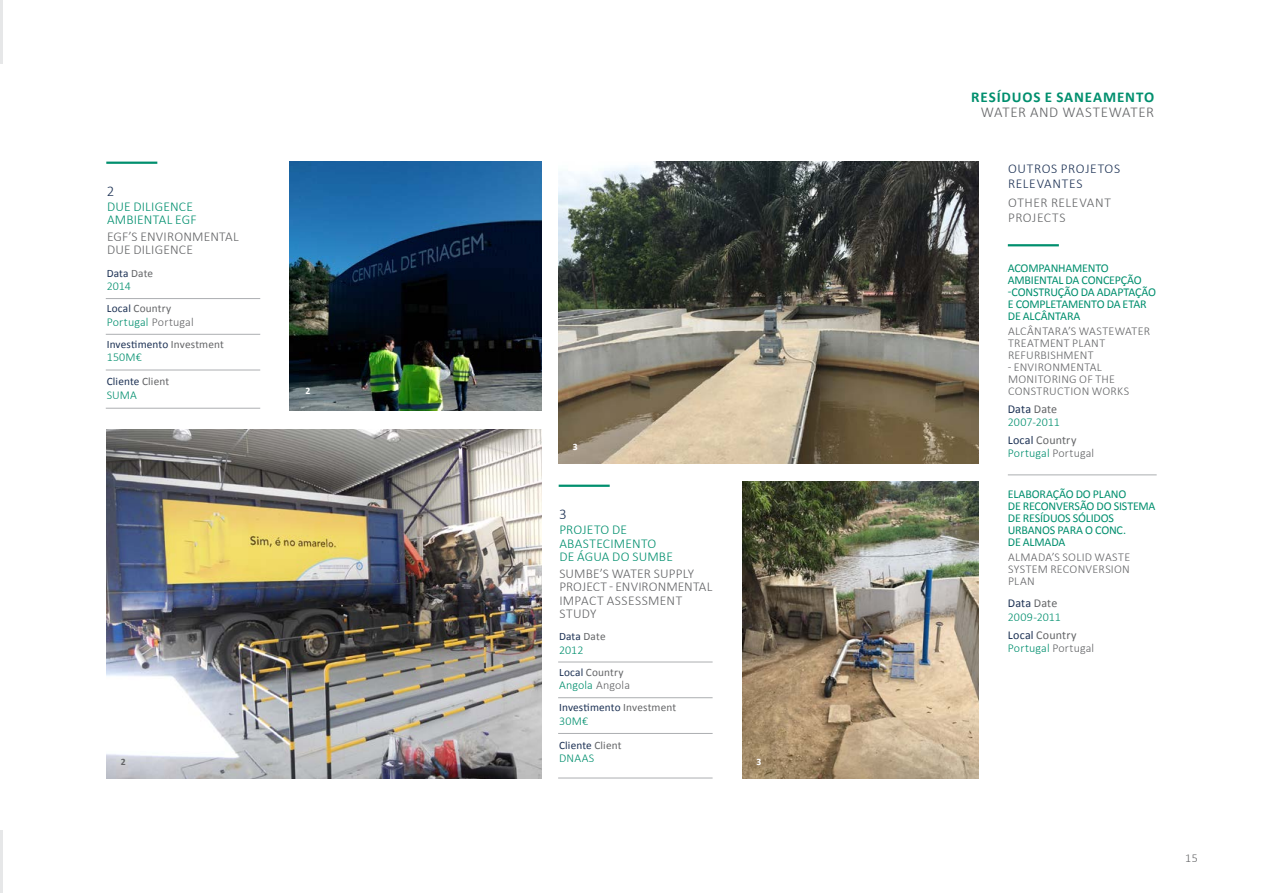
<style>
.page{position:relative;width:1263px;height:893px;background:#fff}
.page>*{position:absolute;margin:0;border:0;box-sizing:border-box;transform-origin:0 0}
.t1{font:700 15px "Calibri";letter-spacing:.055em;color:#008f6e}
.t2{font:300 15px "Calibri";letter-spacing:.035em;color:#636466}
.t3{font:300 15px "Calibri";color:#1c3154}
.t4{font:300 13.5px/13.5px "Calibri";letter-spacing:.015em;color:#636466}
.t5{font:300 13.5px/13.5px "Calibri";letter-spacing:.01em;color:#008f6e}
.t6{font:300 13.5px/15px "Calibri";letter-spacing:.045em;color:#1c3154}
.t7{font:300 13.5px/15px "Calibri";letter-spacing:.035em;color:#636466}
.t8{font:12px/12px "Calibri";letter-spacing:-.015em;color:#008f6e}
.t9{font:300 12px/13.5px "Calibri";letter-spacing:.015em;color:#008f6e}
.t10{font:300 12px/12px "Calibri";letter-spacing:.02em;color:#636466}
.t11{font:11.25px "Calibri";letter-spacing:.01em;color:#1c3154}
.t12{font:11.25px "Calibri";letter-spacing:.02em;color:#636466}
.t13{font:700 9.75px "Calibri";color:#fff}
.t14{font:700 9.75px "Calibri";color:#636466}
.s1{color:#636466}
.s2{color:#1c3154}
.s3{font-weight:400;color:#1c3154}
.s4{font-weight:400;color:#636466}
</style>
<div class="page">
<hr style="left:0;top:0;width:2px;height:893px;background:#e6e7e8">
<div style="left:0;top:64px;width:1199px;height:765px;background:#fff"></div>
<img style="left:289px;top:162px;width:253px;height:248px">
<img style="left:742px;top:482px;width:236px;height:296px">
<img style="left:106px;top:429px;width:436px;height:349px">
<img style="left:558px;top:162px;width:420px;height:301px">
<hr style="left:106px;top:162px;width:51px;height:2px;background:#008f6e">
<hr style="left:106px;top:298px;width:154px;height:1px;background:#acaeb1">
<hr style="left:106px;top:334px;width:154px;height:1px;background:#acaeb1">
<hr style="left:106px;top:370px;width:154px;height:1px;background:#acaeb1">
<hr style="left:106px;top:408px;width:154px;height:1px;background:#acaeb1">
<hr style="left:559px;top:485px;width:51px;height:2px;background:#008f6e">
<hr style="left:558px;top:662px;width:155px;height:1px;background:#acaeb1">
<hr style="left:558px;top:697px;width:155px;height:1px;background:#acaeb1">
<hr style="left:558px;top:733px;width:155px;height:1px;background:#acaeb1">
<hr style="left:558px;top:778px;width:155px;height:1px;background:#acaeb1">
<hr style="left:1008px;top:244px;width:51px;height:2px;background:#008f6e">
<hr style="left:1008px;top:475px;width:149px;height:1px;background:#acaeb1">
<p class="t3" style="left:107px;top:182px;width:9px">2</p>
<p class="t5" style="left:107px;top:200px;width:91px">DUE DILIGENCE<br>AMBIENTAL EGF</p>
<p class="t4" style="left:107px;top:230px;width:133px">EGF’S ENVIRONMENTAL<br>DUE DILIGENCE</p>
<p class="t11" style="left:107px;top:266px;width:48px">Data <span class="s1">Date</span></p>
<p class="t9" style="left:107px;top:279px;width:26px">2014</p>
<p class="t12" style="left:107px;top:302px;width:66px"><span class="s2">Local</span> Country</p>
<p class="t9" style="left:107px;top:315px;width:88px">Portugal <span class="s1">Portugal</span></p>
<p class="t11" style="left:107px;top:337px;width:119px">Investimento <span class="s1">Investment</span></p>
<p class="t9" style="left:107px;top:350px;width:37px">150M€</p>
<p class="t11" style="left:107px;top:375px;width:64px">Cliente <span class="s1">Client</span></p>
<p class="t9" style="left:107px;top:388px;width:32px">SUMA</p>
<p class="t13" style="left:305px;top:385px;width:6px">2</p>
<p class="t14" style="left:121px;top:755px;width:6px">2</p>
<p class="t13" style="left:573px;top:441px;width:6px">3</p>
<p class="t3" style="left:559px;top:505px;width:9px">3</p>
<p class="t5" style="left:559px;top:523px;width:115px">PROJETO DE<br>ABASTECIMENTO<br>DE ÁGUA DO SUMBE</p>
<p class="t4" style="left:559px;top:566px;width:154px">SUMBE’S WATER SUPPLY<br>PROJECT - ENVIRONMENTAL<br>IMPACT ASSESSMENT<br>STUDY</p>
<p class="t11" style="left:559px;top:629px;width:48px">Data <span class="s1">Date</span></p>
<p class="t9" style="left:559px;top:643px;width:26px">2012</p>
<p class="t12" style="left:559px;top:665px;width:66px"><span class="s2">Local</span> Country</p>
<p class="t9" style="left:559px;top:678px;width:72px">Angola <span class="s1">Angola</span></p>
<p class="t11" style="left:559px;top:701px;width:119px">Investimento <span class="s1">Investment</span></p>
<p class="t9" style="left:559px;top:714px;width:30px">30M€</p>
<p class="t11" style="left:559px;top:738px;width:64px">Cliente <span class="s1">Client</span></p>
<p class="t9" style="left:559px;top:751px;width:37px">DNAAS</p>
<p class="t13" style="left:757px;top:756px;width:6px">3</p>
<p class="t1" style="left:971px;top:88px;width:184px">RESÍDUOS E SANEAMENTO</p>
<p class="t2" style="left:981px;top:103px;width:175px">WATER AND WASTEWATER</p>
<p class="t6" style="left:1008px;top:161px;width:114px">OUTROS PROJETOS<br>RELEVANTES</p>
<p class="t7" style="left:1008px;top:195px;width:104px">OTHER RELEVANT<br>PROJECTS</p>
<p class="t8" style="left:1008px;top:261px;width:150px">ACOMPANHAMENTO<br>AMBIENTAL DA CONCEPÇÃO -CONSTRUÇÃO DA ADAPTAÇÃO<br>E COMPLETAMENTO DA ETAR<br>DE ALCÂNTARA</p>
<p class="t10" style="left:1008px;top:325px;width:144px">ALCÂNTARA’S WASTEWATER<br>TREATMENT PLANT<br>REFURBISHMENT</p>
<p class="t10" style="left:1008px;top:361px;width:123px">- ENVIRONMENTAL<br>MONITORING OF THE<br>CONSTRUCTION WORKS</p>
<p class="t9" style="left:1008px;top:402px;width:54px"><span class="s3">Data</span> <span class="s4">Date<br></span>2007-2011</p>
<p class="t9" style="left:1008px;top:433px;width:88px"><span class="s3">Local</span> <span class="s4">Country<br></span>Portugal <span class="s1">Portugal</span></p>
<p class="t8" style="left:1008px;top:488px;width:149px">ELABORAÇÃO DO PLANO<br>DE RECONVERSÃO DO SISTEMA<br>DE RESÍDUOS SÓLIDOS<br>URBANOS PARA O CONC.<br>DE ALMADA</p>
<p class="t10" style="left:1008px;top:551px;width:124px;text-align:justify">ALMADA’S SOLID WASTE SYSTEM RECONVERSION PLAN</p>
<p class="t9" style="left:1008px;top:596px;width:55px"><span class="s3">Data</span> <span class="s4">Date<br></span>2009-2011</p>
<p class="t9" style="left:1008px;top:628px;width:88px"><span class="s3">Local</span> <span class="s4">Country<br></span>Portugal <span class="s1">Portugal</span></p>
<p class="t10" style="left:1185px;top:852px;width:14px">15</p>
</div>
